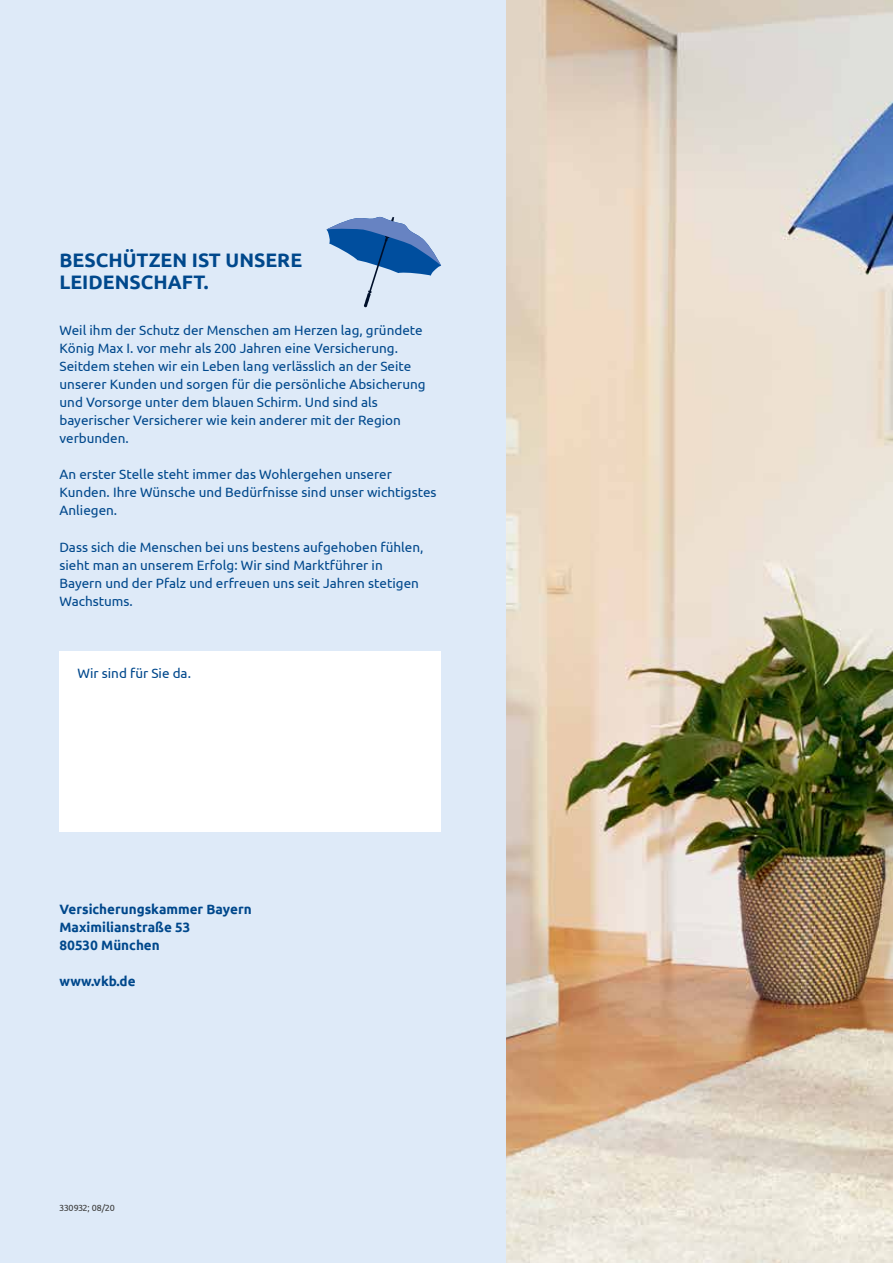
<style>
.page{position:relative;width:893px;height:1263px;background:#fff}
.page>*{position:absolute;margin:0;border:0;box-sizing:border-box;transform-origin:0 0}
.t1{font:700 19.5px/22.5px "Ubuntu";color:#00488c}
.t2{font:13.5px/18.1px "Ubuntu";color:#00488c}
.t3{font:700 13.5px/18.1px "Ubuntu";color:#00488c}
.t4{font:9px "Ubuntu";color:#3b3b3a}
</style>
<div class="page">
<img style="left:506px;top:0;width:387px;height:1263px">
<div style="left:0;top:0;width:506px;height:1263px;background:#deeaf8"></div>
<div style="left:60px;top:651px;width:381px;height:180px;background:#fff"></div>
<svg style="left:326px;top:217px;width:115px;height:90px"></svg>
<h1 class="t1" style="left:60px;top:248px;width:244px">BESCHÜTZEN IST UNSERE<br>LEIDENSCHAFT.</h1>
<p class="t2" style="left:60px;top:320px;width:368px">Weil ihm der Schutz der Menschen am Herzen lag, gründete König Max I. vor mehr als 200 Jahren eine Versicherung.<br>Seitdem stehen wir ein Leben lang verlässlich an der Seite unserer Kunden und sorgen für die persönliche Absicherung und Vorsorge unter dem blauen Schirm. Und sind als bayerischer Versicherer wie kein anderer mit der Region verbunden.</p>
<p class="t2" style="left:60px;top:465px;width:379px">An erster Stelle steht immer das Wohlergehen unserer<br>Kunden. Ihre Wünsche und Bedürfnisse sind unser wichtigstes<br>Anliegen.</p>
<p class="t2" style="left:60px;top:537px;width:365px">Dass sich die Menschen bei uns bestens aufgehoben fühlen, sieht man an unserem Erfolg: Wir sind Marktführer in Bayern und der Pfalz und erfreuen uns seit Jahren stetigen Wachstums.</p>
<p class="t2" style="left:78px;top:664px;width:115px">Wir sind für Sie da.</p>
<p class="t3" style="left:60px;top:900px;width:194px">Versicherungskammer Bayern<br>Maximilianstraße 53<br>80530 München</p>
<p class="t3" style="left:60px;top:972px;width:78px">www.vkb.de</p>
<p class="t4" style="left:60px;top:1202px;width:57px">330932; 08/20</p>
</div>
